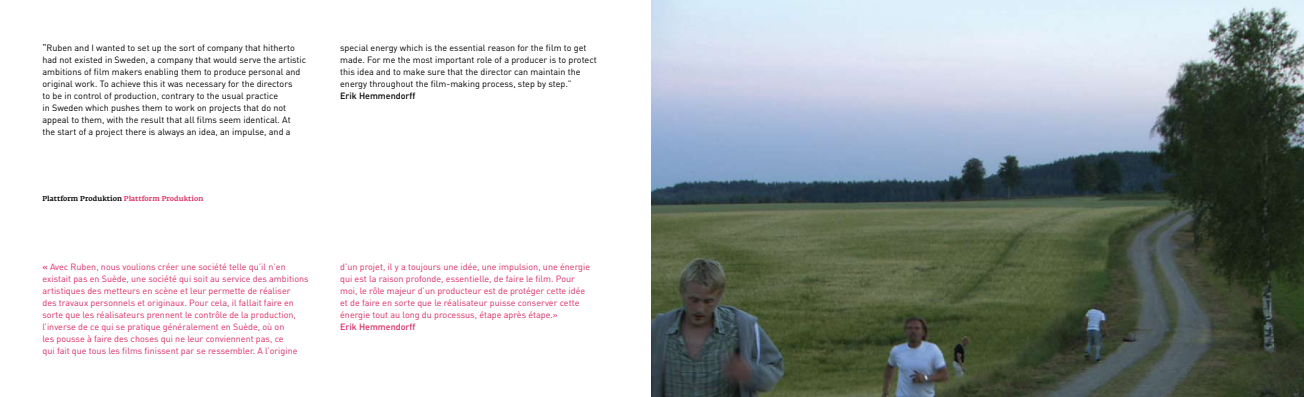
<style>
.page{position:relative;width:1304px;height:397px;background:#fff}
.page>*{position:absolute;margin:0;border:0;box-sizing:border-box;transform-origin:0 0}
.t1{font:9px/12px "DIN Regular Alternate";color:#e4255f}
.t2{font:9px/12px "DIN Regular Alternate";color:#000}
.t3{font:9px "DIN Medium Alternate";color:#e4255f}
.t4{font:9px "DIN Medium Alternate";color:#000}
.t5{font:500 7px "Fedra Serif A";color:#000}
.s1{font-family:"DIN Medium Alternate"}
.s2{color:#e4255f}
</style>
<div class="page">
<img style="left:652px;top:0;width:652px;height:397px">
<p class="t2" style="left:43px;top:42px;width:265px"><span class="s1">“</span>Ruben and I wanted to set up the sort of company that hitherto had not existed in Sweden, a company that would serve the artistic ambitions of film makers enabling them to produce personal and original work. To achieve this it was necessary for the directors<br>to be in control of production, contrary to the usual practice<br>in Sweden which pushes them to work on projects that do not appeal to them, with the result that all films seem identical. At<br>the start of a project there is always an idea, an impulse, and a</p>
<p class="t2" style="left:340px;top:42px;width:258px">special energy which is the essential reason for the film to get made. For me the most important role of a producer is to protect this idea and to make sure that the director can maintain the energy throughout the film-making process, step by step.”</p>
<p class="t4" style="left:340px;top:90px;width:77px">Erik Hemmendorff</p>
<p class="t5" style="left:43px;top:194px;width:162px">Plattform Produktion <span class="s2">Plattform Produktion</span></p>
<p class="t1" style="left:43px;top:261px;width:268px"><span class="s1">«</span> Avec Ruben, nous voulions créer une société telle qu’il n’en existait pas en Suède, une société qui soit au service des ambitions artistiques des metteurs en scène et leur permette de réaliser<br>des travaux personnels et originaux. Pour cela, il fallait faire en sorte que les réalisateurs prennent le contrôle de la production, l’inverse de ce qui se pratique généralement en Suède, où on<br>les pousse à faire des choses qui ne leur conviennent pas, ce<br>qui fait que tous les films finissent par se ressembler. A l’origine</p>
<p class="t1" style="left:340px;top:261px;width:251px">d’un projet, il y a toujours une idée, une impulsion, une énergie qui est la raison profonde, essentielle, de faire le film. Pour moi, le rôle majeur d’un producteur est de protéger cette idée et de faire en sorte que le réalisateur puisse conserver cette énergie tout au long du processus, étape après étape.»</p>
<p class="t3" style="left:340px;top:321px;width:77px">Erik Hemmendorff</p>
</div>
